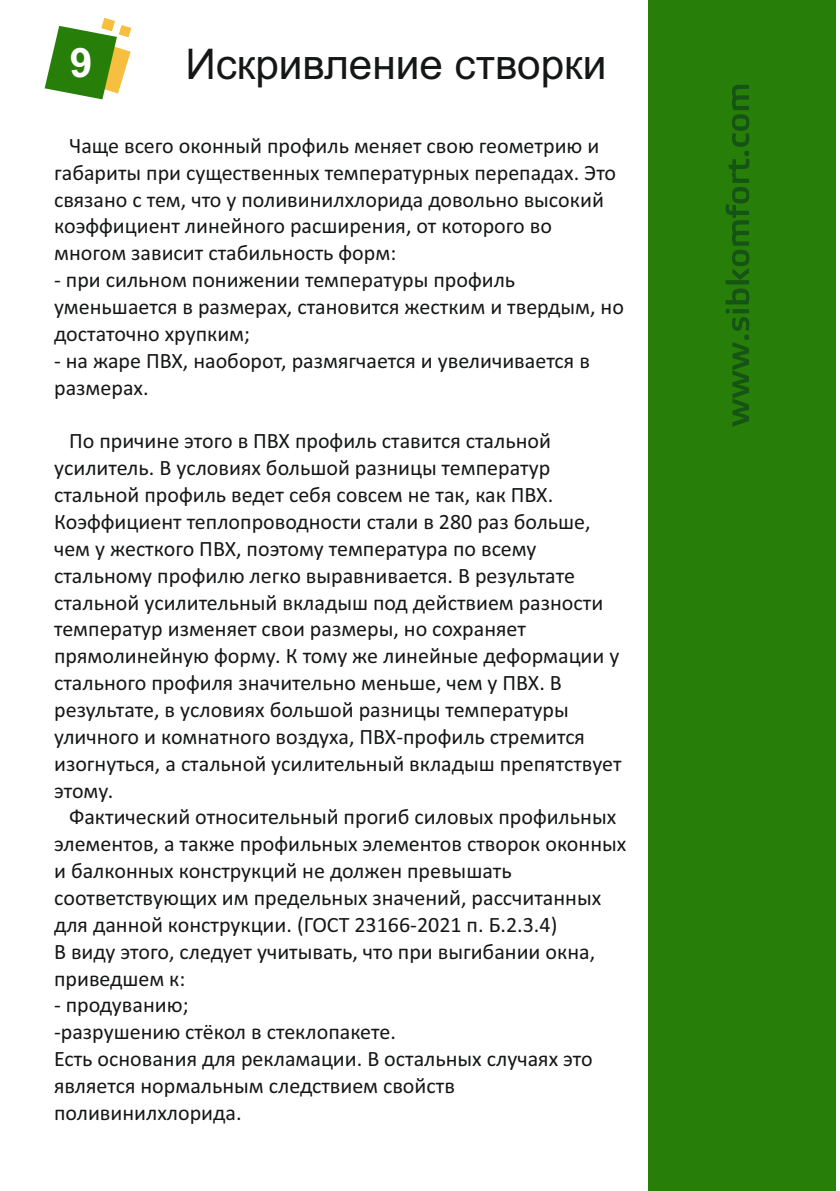
<style>
.page{position:relative;width:840px;height:1191px;background:#fff}
.page>*{position:absolute;margin:0;border:0;box-sizing:border-box;transform-origin:0 0}
.t1{font:42.2px "Arial";color:#151616}
.t2{font:700 40.6px "Arial";color:#fff}
.t3{font:22px/26.8px "Calibri";color:#151616}
</style>
<div class="page">
<div style="left:647px;top:0;width:188px;height:1190px;background:#277f0a"></div>
<svg style="left:44px;top:18px;width:87px;height:82px"></svg>
<svg style="left:725px;top:85px;width:24px;height:342px"></svg>
<h2 class="t2" style="left:70px;top:47px;width:24px">9</h2>
<h1 class="t1" style="left:185px;top:48px;width:422px">Искривление створки</h1>
<p class="t3" style="left:54px;top:134px;width:563px;text-indent:15px">Чаще всего оконный профиль меняет свою геометрию и габариты при существенных температурных перепадах. Это связано с тем, что у поливинилхлорида довольно высокий коэффициент линейного расширения, от которого во многом зависит стабильность форм:</p>
<p class="t3" style="left:54px;top:268px;width:571px">- при сильном понижении температуры профиль уменьшается в размерах, становится жестким и твердым, но достаточно хрупким;</p>
<p class="t3" style="left:54px;top:349px;width:537px">- на жаре ПВХ, наоборот, размягчается и увеличивается в размерах.</p>
<p class="t3" style="left:54px;top:429px;width:568px;text-indent:15px">По причине этого в ПВХ профиль ставится стальной усилитель. В условиях большой разницы температур стальной профиль ведет себя совсем не так, как ПВХ.<br>Коэффициент теплопроводности стали в 280 раз больше, чем у жесткого ПВХ, поэтому температура по всему стальному профилю легко выравнивается. В результате стальной усилительный вкладыш под действием разности температур изменяет свои размеры, но сохраняет прямолинейную форму. К тому же линейные деформации у стального профиля значительно меньше, чем у ПВХ. В результате, в условиях большой разницы температуры уличного и комнатного воздуха, ПВХ-профиль стремится изогнуться, а стальной усилительный вкладыш препятствует этому.</p>
<p class="t3" style="left:54px;top:805px;width:573px;text-indent:15px">Фактический относительный прогиб силовых профильных элементов, а также профильных элементов створок оконных и балконных конструкций не должен превышать соответствующих им предельных значений, рассчитанных для данной конструкции. (ГОСТ 23166-2021 п. Б.2.3.4)<br>В виду этого, следует учитывать, что при выгибании окна, приведшем к:</p>
<p class="t3" style="left:54px;top:993px;width:539px">- продуванию;<br>-разрушению стёкол в стеклопакете.<br>Есть основания для рекламации. В остальных случаях это является нормальным следствием свойств поливинилхлорида.</p>
</div>
